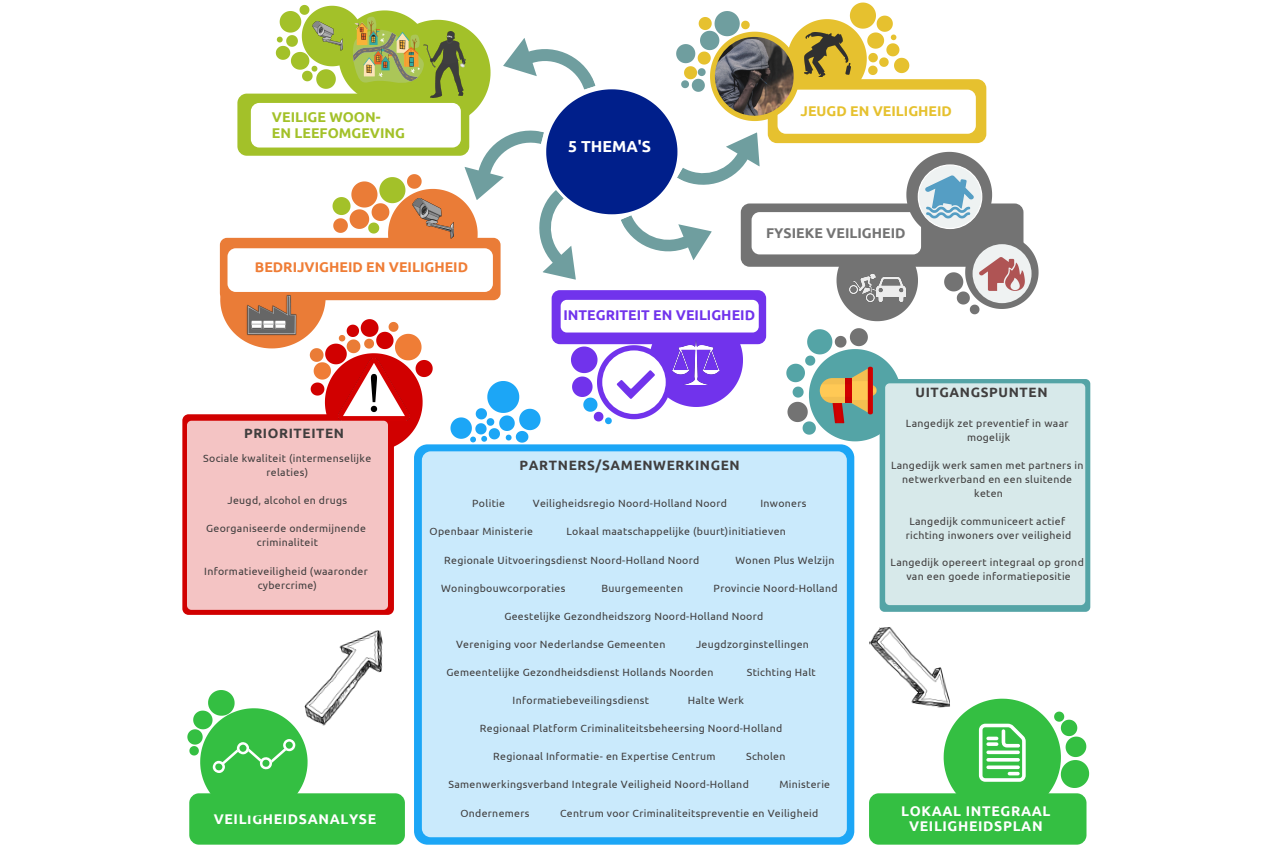
<style>
.page{position:relative;width:1276px;height:851px;background:#fff}
.page>*{position:absolute;margin:0;border:0;box-sizing:border-box;transform-origin:0 0}
.t1{font:700 15.87px "Ubuntu";color:#fff}
.t2{font:700 14.1px/15.4px "Ubuntu";color:#a3c129}
.t3{font:700 14.1px "Ubuntu";color:#ef7d36}
.t4{font:700 14.1px "Ubuntu";color:#7133ec}
.t5{font:700 14.1px "Ubuntu";color:#737373}
.t6{font:700 14.1px "Ubuntu";color:#e6c12f}
.t7{font:700 14.01px/15.2px "Ubuntu";letter-spacing:.045em;color:#fff;text-align:center}
.t8{font:700 13.5px "Ubuntu";letter-spacing:.045em;color:#403e3e}
.t9{font:10.5px/13.9px "Ubuntu";letter-spacing:.03em;color:#403e3e;text-align:center}
</style>
<div class="page">
<div style="left:182px;top:414px;width:212px;height:201px;background:#d10000;border-radius:6px"></div>
<div style="left:879px;top:379px;width:211px;height:232px;background:#54a4a6;border-radius:5px"></div>
<div style="left:885px;top:383px;width:200px;height:222px;background:#d7e9ea;border-radius:4px"></div>
<div style="left:187px;top:420px;width:201px;height:190px;background:#f4c4c4;border-radius:4px"></div>
<img style="left:869px;top:627px;width:79px;height:81px">
<div style="left:189px;top:793px;width:216px;height:51px;background:#34bf42;border-radius:10px"></div>
<div style="left:414px;top:444px;width:440px;height:400px;background:#1ca6f6;border-radius:14px"></div>
<div style="left:422px;top:451px;width:425px;height:386px;background:#caeafc;border-radius:9px"></div>
<div style="left:869px;top:793px;width:217px;height:51px;background:#34bf42;border-radius:10px"></div>
<img style="left:311px;top:630px;width:72px;height:96px">
<svg style="left:939px;top:694px;width:151px;height:126px"></svg>
<svg style="left:187px;top:690px;width:124px;height:129px"></svg>
<svg style="left:212px;top:2px;width:826px;height:452px"></svg>
<h2 class="t2" style="left:272px;top:109px;width:135px">VEILIGE WOON-<br>EN LEEFOMGEVING</h2>
<h2 class="t3" style="left:255px;top:259px;width:215px">BEDRIJVIGHEID EN VEILIGHEID</h2>
<h1 class="t1" style="left:568px;top:137px;width:84px">5 THEMA'S</h1>
<h2 class="t6" style="left:800px;top:103px;width:153px">JEUGD EN VEILIGHEID</h2>
<h2 class="t5" style="left:766px;top:225px;width:141px">FYSIEKE VEILIGHEID</h2>
<h2 class="t4" style="left:563px;top:307px;width:193px">INTEGRITEIT EN VEILIGHEID</h2>
<p class="t8" style="left:915px;top:384px;width:134px">UITGANGSPUNTEN</p>
<p class="t8" style="left:244px;top:425px;width:102px">PRIORITEITEN</p>
<p class="t9" style="left:203px;top:451px;width:169px;line-height:14px">Sociale kwaliteit (intermenselijke relaties)</p>
<p class="t9" style="left:227px;top:493px;width:121px">Jeugd, alcohol en drugs</p>
<p class="t9" style="left:206px;top:521px;width:161px;line-height:14px">Georganiseerde ondermijnende criminaliteit</p>
<p class="t9" style="left:204px;top:563px;width:165px;line-height:14px">Informatieveiligheid (waaronder cybercrime)</p>
<h3 class="t7" style="left:214px;top:811px;width:164px">VEILIGHEIDSANALYSE</h3>
<p class="t9" style="left:906px;top:416px;width:164px">Langedijk zet preventief in waar mogelijk</p>
<p class="t9" style="left:891px;top:458px;width:194px">Langedijk werk samen met partners in netwerkverband en een sluitende keten</p>
<p class="t9" style="left:906px;top:513px;width:167px">Langedijk communiceert actief richting inwoners over veiligheid</p>
<p class="t9" style="left:890px;top:555px;width:195px">Langedijk opereert integraal op grond van een goede informatiepositie</p>
<p class="t8" style="left:519px;top:457px;width:222px">PARTNERS/SAMENWERKINGEN</p>
<p class="t9" style="left:472px;top:496px;width:34px">Politie</p>
<p class="t9" style="left:533px;top:496px;width:196px">Veiligheidsregio Noord-Holland Noord</p>
<p class="t9" style="left:760px;top:496px;width:48px">Inwoners</p>
<p class="t9" style="left:429px;top:524px;width:105px">Openbaar Ministerie</p>
<p class="t9" style="left:566px;top:524px;width:221px">Lokaal maatschappelijke (buurt)initiatieven</p>
<p class="t9" style="left:444px;top:552px;width:257px">Regionale Uitvoeringsdienst Noord-Holland Noord</p>
<p class="t9" style="left:735px;top:552px;width:100px">Wonen Plus Welzijn</p>
<p class="t9" style="left:441px;top:580px;width:126px">Woningbouwcorporaties</p>
<p class="t9" style="left:601px;top:580px;width:83px">Buurgemeenten</p>
<p class="t9" style="left:713px;top:580px;width:125px">Provincie Noord-Holland</p>
<p class="t9" style="left:504px;top:609px;width:260px">Geestelijke Gezondheidszorg Noord-Holland Noord</p>
<p class="t9" style="left:456px;top:637px;width:211px">Vereniging voor Nederlandse Gemeenten</p>
<p class="t9" style="left:696px;top:637px;width:114px">Jeugdzorginstellingen</p>
<p class="t9" style="left:446px;top:665px;width:268px">Gemeentelijke Gezondheidsdienst Hollands Noorden</p>
<p class="t9" style="left:747px;top:665px;width:70px">Stichting Halt</p>
<p class="t9" style="left:512px;top:693px;width:138px">Informatiebeveilingsdienst</p>
<p class="t9" style="left:688px;top:693px;width:58px">Halte Werk</p>
<p class="t9" style="left:480px;top:721px;width:304px">Regionaal Platform Criminaliteitsbeheersing Noord-Holland</p>
<p class="t9" style="left:493px;top:749px;width:224px">Regionaal Informatie- en Expertise Centrum</p>
<p class="t9" style="left:746px;top:749px;width:41px">Scholen</p>
<p class="t9" style="left:448px;top:777px;width:302px">Samenwerkingsverband Integrale Veiligheid Noord-Holland</p>
<p class="t9" style="left:779px;top:777px;width:52px">Ministerie</p>
<p class="t9" style="left:460px;top:805px;width:71px">Ondernemers</p>
<p class="t9" style="left:560px;top:805px;width:260px">Centrum voor Criminaliteitspreventie en Veiligheid</p>
<h3 class="t7" style="left:901px;top:802px;width:151px">LOKAAL INTEGRAAL<br>VEILIGHEIDSPLAN</h3>
</div>
